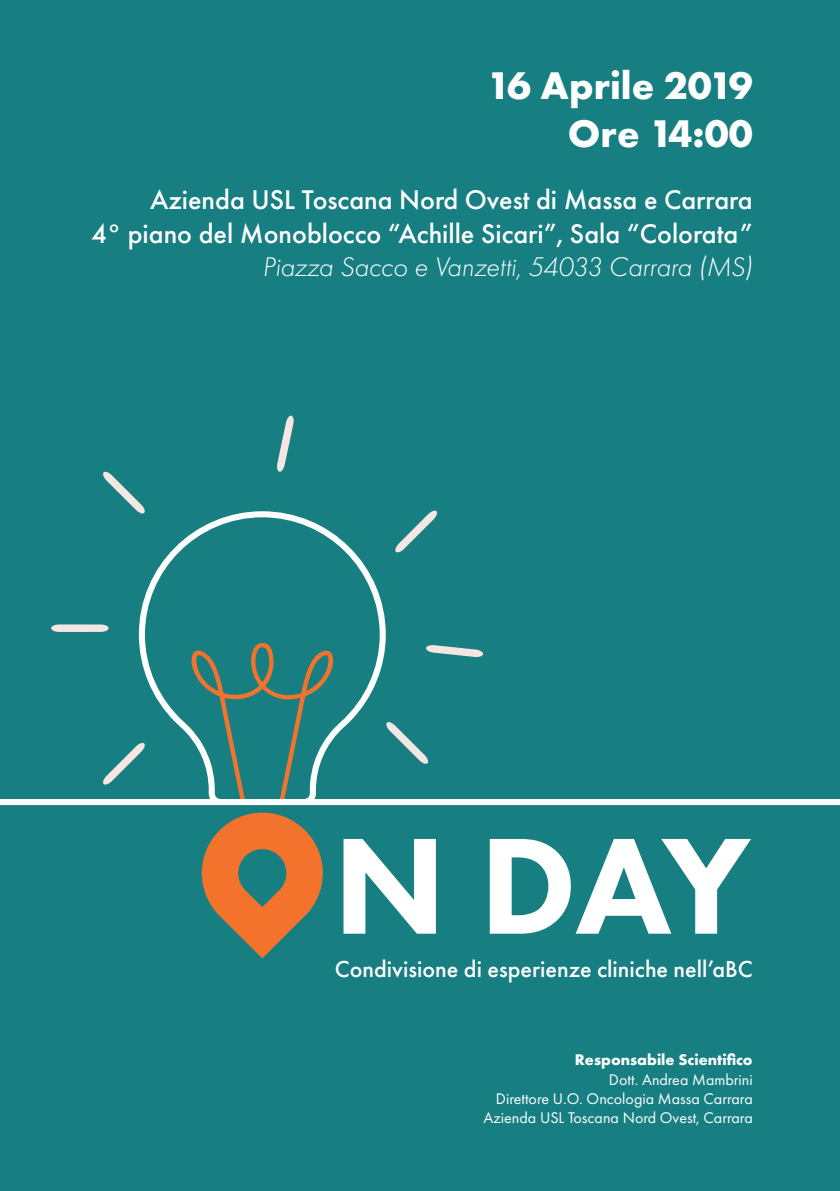
<style>
.page{position:relative;width:840px;height:1191px;background:#fff}
.page>*{position:absolute;margin:0;border:0;box-sizing:border-box;transform-origin:0 0}
.t1{font:800 142px "Futura PT";color:#fff}
.t2{font:700 40px "Futura PT";color:#fff}
.t3{font:500 28px "Futura PT";color:#fff}
.t4{font:italic 300 28px "Futura PT";color:#fff}
.t5{font:500 24px "Futura PT";color:#fff}
.t6{font:16px "Futura PT";color:#fff}
.t7{font:700 16px "Futura PT";color:#fff}
</style>
<div class="page">
<div style="left:0;top:0;width:839px;height:1191px;background:#177f82"></div>
<svg style="left:202px;top:812px;width:120px;height:146px"></svg>
<svg style="left:277px;top:415px;width:17px;height:57px"></svg>
<svg style="left:103px;top:471px;width:42px;height:40px"></svg>
<svg style="left:0;top:511px;width:839px;height:294px"></svg>
<p class="t2" style="left:486px;top:59px;width:267px">16 Aprile 2019</p>
<p class="t2" style="left:567px;top:107px;width:186px">Ore 14:00</p>
<p class="t3" style="left:150px;top:183px;width:604px">Azienda USL Toscana Nord Ovest di Massa e Carrara</p>
<p class="t3" style="left:91px;top:216px;width:662px">4° piano del Monoblocco “Achille Sicari”, Sala “Colorata”</p>
<p class="t4" style="left:262px;top:251px;width:491px">Piazza Sacco e Vanzetti, 54033 Carrara (MS)</p>
<p class="t1" style="left:333px;top:797px;width:419px">N DAY</p>
<p class="t5" style="left:335px;top:954px;width:419px">Condivisione di esperienze cliniche nell’aBC</p>
<p class="t7" style="left:574px;top:1049px;width:179px">Responsabile Scientifico</p>
<p class="t6" style="left:608px;top:1069px;width:145px">Dott. Andrea Mambrini</p>
<p class="t6" style="left:495px;top:1089px;width:258px">Direttore U.O. Oncologia Massa Carrara</p>
<p class="t6" style="left:483px;top:1108px;width:270px">Azienda USL Toscana Nord Ovest, Carrara</p>
</div>
